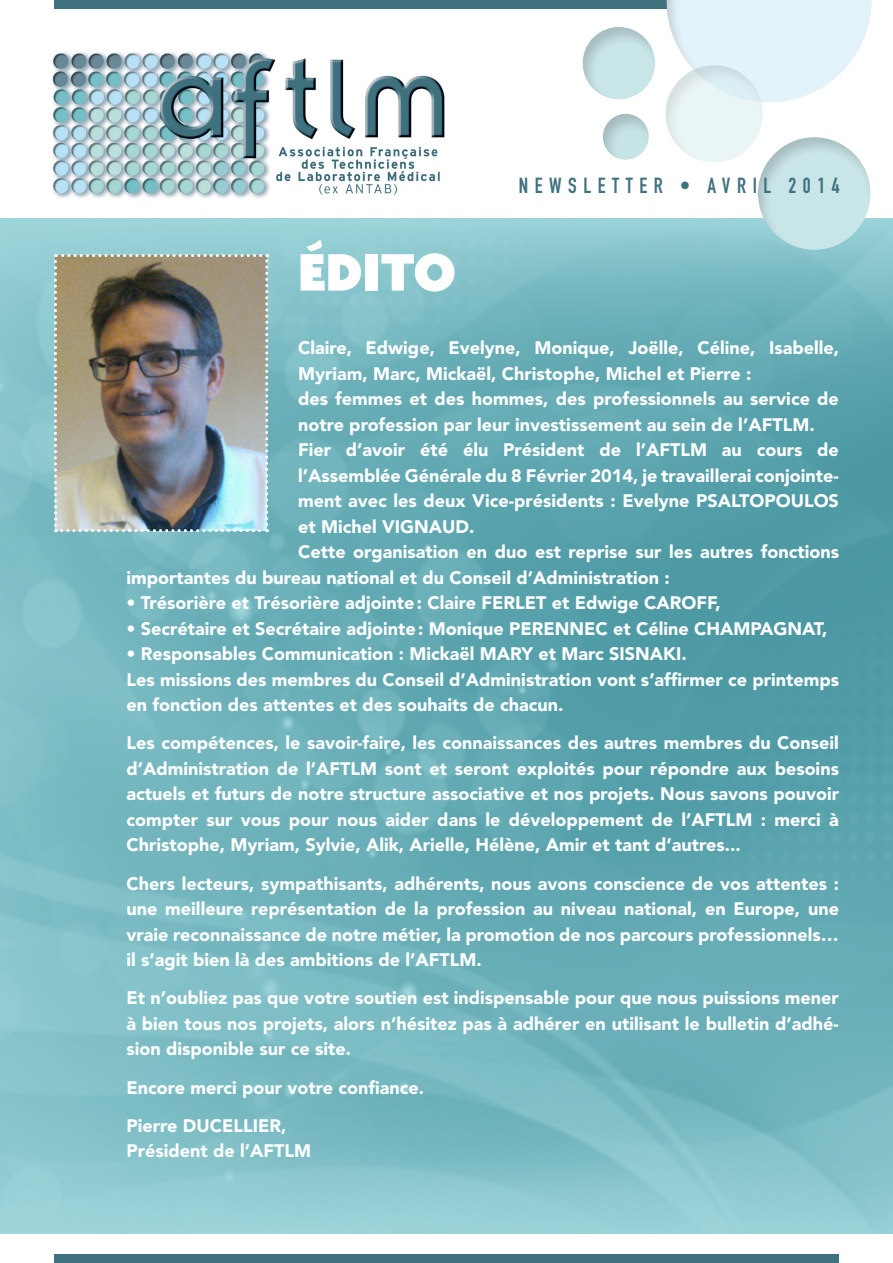
<style>
.page{position:relative;width:893px;height:1263px;background:#fff}
.page>*{position:absolute;margin:0;border:0;box-sizing:border-box;transform-origin:0 0}
.t1{font:900 57px "Agenda";color:#fff}
.t2{font:21.6px "DIN Engschrift";letter-spacing:.31em;color:#40717f}
.t3{font:900 18px/25.5px "Avenir";color:#fff}
</style>
<div class="page">
<img style="left:0;top:218px;width:893px;height:1015px">
<div style="left:54px;top:1254px;width:785px;height:9px;background:#40717f"></div>
<div style="left:54px;top:0;width:785px;height:9px;background:#40717f"></div>
<div style="left:757px;top:135px;width:116px;height:115px;background:#231f20;opacity:.2"></div>
<div style="left:665px;top:0;width:208px;height:104px;background:#231f20;opacity:.2"></div>
<div style="left:664px;top:64px;width:100px;height:100px;background:#231f20;opacity:.2"></div>
<div style="left:581px;top:24px;width:76px;height:77px;background:#231f20;opacity:.2"></div>
<div style="left:602px;top:112px;width:49px;height:48px;background:#231f20;opacity:.2"></div>
<img style="left:52px;top:52px;width:393px;height:146px">
<img style="left:54px;top:254px;width:214px;height:278px">
<p class="t1" style="left:298px;top:237px;width:160px">éDITO</p>
<p class="t2" style="left:519px;top:173px;width:322px">NEWSLETTER • AVRIL 2014</p>
<p class="t3" style="left:298px;top:335px;width:542px">Claire, Edwige, Evelyne, Monique, Joëlle, Céline, Isabelle,<br>Myriam, Marc, Mickaël, Christophe, Michel et Pierre :</p>
<p class="t3" style="left:298px;top:386px;width:542px">des femmes et des hommes, des professionnels au service de notre profession par leur investissement au sein de l’AFTLM.</p>
<p class="t3" style="left:298px;top:437px;width:361px">Fier d’avoir été élu Président de l’aftlm</p>
<p class="t3" style="left:298px;top:437px;width:542px;text-align:justify;text-indent:424px">au cours de l’Assemblée Générale du 8 Février 2014, je travaillerai conjointe&shy;ment avec les deux Vice-présidents : Evelyne PSALTOPOULOS et Michel VIGNAUD.</p>
<p class="t3" style="left:126px;top:539px;width:714px;text-indent:172px">Cette organisation en duo est reprise sur les autres fonctions importantes du bureau national et du Conseil d’Administration :</p>
<p class="t3" style="left:126px;top:590px;width:596px">• Trésorière et Trésorière adjointe: Claire FERLET et Edwige CAROFF,</p>
<p class="t3" style="left:126px;top:615px;width:702px">• Secrétaire et Secrétaire adjointe: Monique PERENNEC et Céline CHAMPAGNAT,</p>
<p class="t3" style="left:126px;top:641px;width:562px">• Responsables Communication : Mickaël MARY et Marc SISNAKI.</p>
<p class="t3" style="left:126px;top:666px;width:714px">Les missions des membres du Conseil d’Administration vont s’affirmer ce printemps en fonction des attentes et des souhaits de chacun.</p>
<p class="t3" style="left:126px;top:730px;width:714px">Les compétences, le savoir-faire, les connaissances des autres membres du Conseil d’Administration de l’aftlm</p>
<p class="t3" style="left:126px;top:756px;width:714px;text-align:justify;text-indent:258px">sont et seront exploités pour répondre aux besoins actuels et futurs de notre structure associative et nos projets. Nous savons pouvoir compter sur vous pour nous aider dans le développement de l’aftlm</p>
<p class="t3" style="left:761px;top:807px;width:80px">: merci à</p>
<p class="t3" style="left:126px;top:832px;width:616px">Christophe, Myriam, Sylvie, Alik, Arielle, Hélène, Amir et tant d’autres...</p>
<p class="t3" style="left:126px;top:870px;width:714px;text-align:justify">Chers lecteurs, sympathisants, adhérents, nous avons conscience de vos attentes : une meilleure représentation de la profession au niveau national, en Europe, une vraie reconnaissance de notre métier, la promotion de nos parcours professionnels… il s’agit bien là des ambitions de l’aftlm</p>
<p class="t3" style="left:477px;top:947px;width:7px">.</p>
<p class="t3" style="left:126px;top:985px;width:714px;text-align:justify">Et n’oubliez pas que votre soutien est indispensable pour que nous puissions mener à bien tous nos projets, alors n’hésitez pas à adhérer en utilisant le bulletin d’adhé&shy;sion disponible sur ce site.</p>
<p class="t3" style="left:126px;top:1075px;width:299px">Encore merci pour votre confiance.</p>
<p class="t3" style="left:126px;top:1113px;width:162px">Pierre DUCELLIER,</p>
<p class="t3" style="left:126px;top:1138px;width:137px">Président de l’aftlm</p>
</div>
